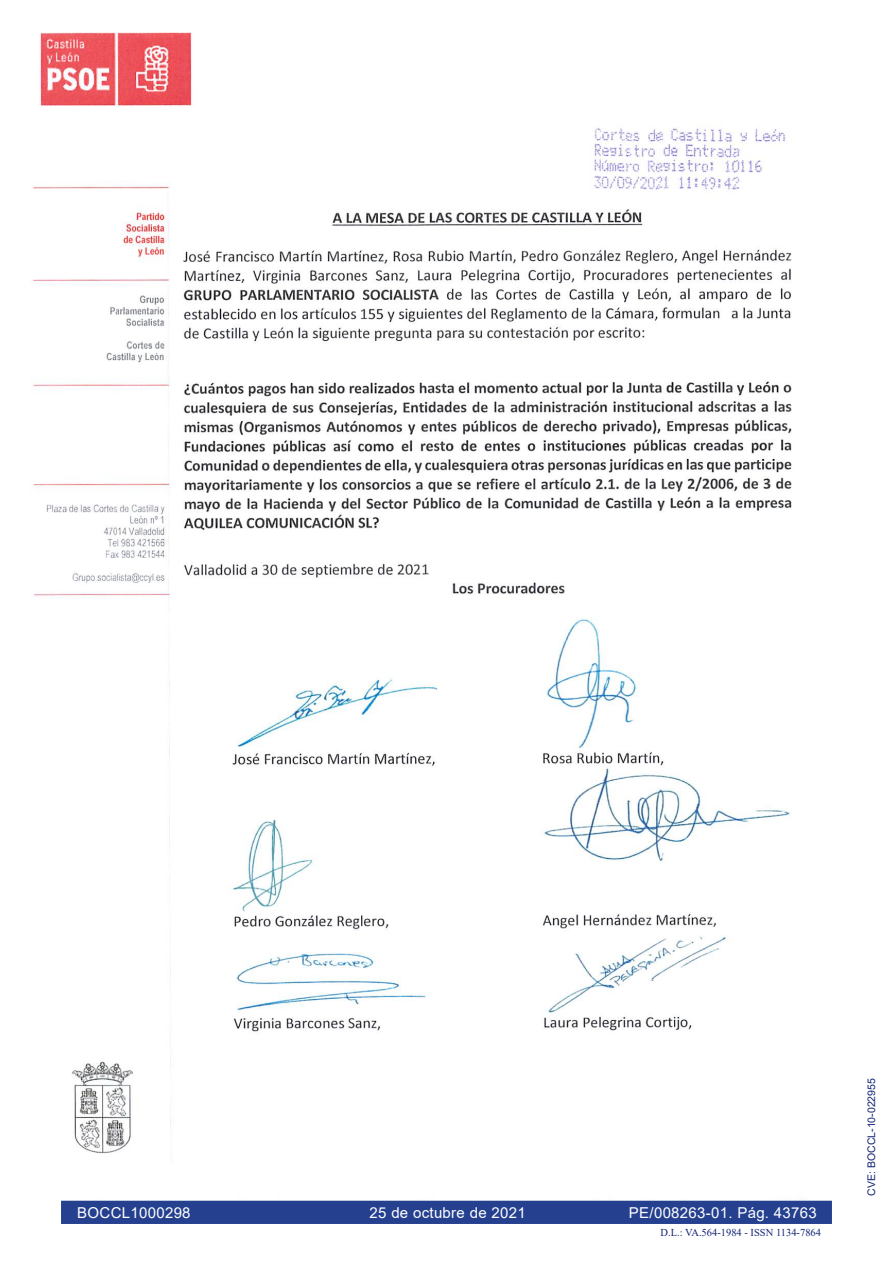
<style>
.page{position:relative;width:893px;height:1263px;background:#fff}
.page>*{position:absolute;margin:0;border:0;box-sizing:border-box;transform-origin:0 0}
.E_CVE{font:15px "Arial";letter-spacing:.02em;color:#fff}
.t1{font:10.5px "Times New Roman";color:#132477}
.t2{font:10.5px "Arial";color:#132477}
</style>
<div class="page">
<div style="left:60px;top:1200px;width:773px;height:25px;background:#25408f"></div>
<div style="left:60px;top:1199px;width:773px;height:26px;border:2px solid #fff"></div>
<img style="left:30px;top:32px;width:778px;height:1168px">
<p class="E_CVE" style="left:77px;top:1202px;width:115px">BOCCL1000298</p>
<p class="E_CVE" style="left:370px;top:1202px;width:158px">25 de octubre de 2021</p>
<p class="E_CVE" style="left:629px;top:1202px;width:189px">PE/008263-01. Pág. 43763</p>
<p class="t1" style="left:661px;top:1225px;width:162px">D.L.: VA.564-1984 - ISSN 1134-7864</p>
<p class="t2" style="left:864px;top:1195px;width:119px;rotate:-90deg">CVE: BOCCL-10-022955</p>
</div>
